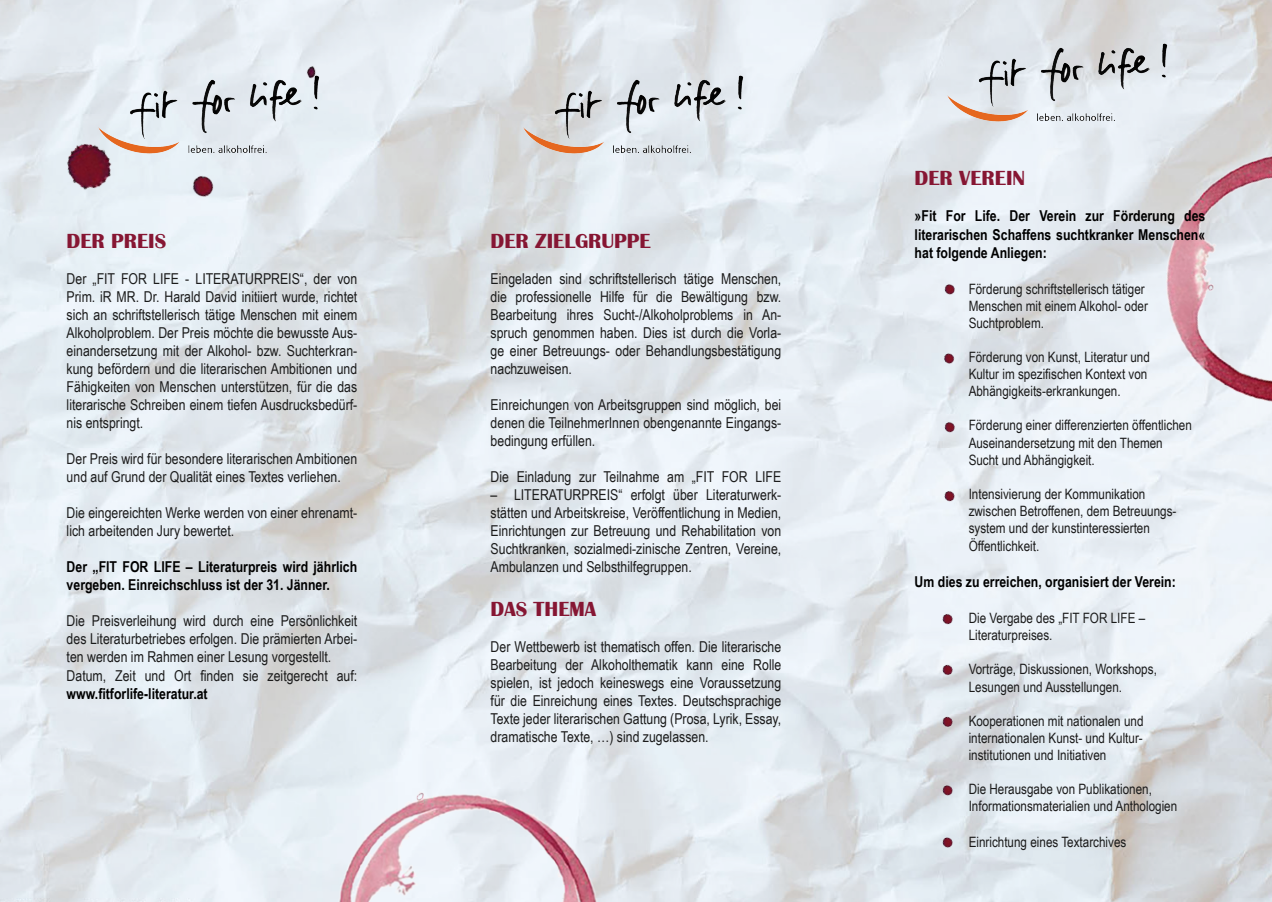
<style>
.page{position:relative;width:1272px;height:902px;background:#fff}
.page>*{position:absolute;margin:0;border:0;box-sizing:border-box;transform-origin:0 0}
.t1{font:700 21px "Britannic";color:#861633}
.t2{font:15px/18px "Arial Narrow";color:#1b1b1b;text-align:justify}
.t3{font:700 15px/18px "Arial Narrow";color:#000}
.t4{font:14.25px/17.1px "Arial Narrow";color:#1b1b1b}
.s1{font-weight:700;color:#000}
</style>
<div class="page">
<img style="left:1086px;top:52px;width:185px;height:398px">
<img style="left:0;top:1px;width:384px;height:293px">
<img style="left:297px;top:765px;width:331px;height:136px">
<img style="left:513px;top:54px;width:245px;height:122px">
<img style="left:89px;top:54px;width:245px;height:122px">
<img style="left:937px;top:22px;width:245px;height:122px">
<img style="left:935px;top:276px;width:25px;height:26px">
<img style="left:934px;top:345px;width:25px;height:26px">
<img style="left:935px;top:414px;width:25px;height:26px">
<img style="left:935px;top:483px;width:25px;height:26px">
<img style="left:933px;top:606px;width:25px;height:26px">
<img style="left:933px;top:657px;width:25px;height:25px">
<img style="left:933px;top:709px;width:25px;height:25px">
<img style="left:933px;top:777px;width:25px;height:26px">
<img style="left:933px;top:829px;width:25px;height:26px">
<p class="t1" style="left:67px;top:229px;width:101px">DER PREIS</p>
<p class="t2" style="left:67px;top:269px;width:292px">Der „FIT FOR LIFE - LITERATURPREIS“, der von Prim. iR MR. Dr. Harald David initiiert wurde, richtet sich an schriftstellerisch tätige Menschen mit einem Alkoholproblem. Der Preis möchte die bewusste Aus&shy;einandersetzung mit der Alkohol- bzw. Suchterkran&shy;kung befördern und die literarischen Ambitionen und Fähigkeiten von Menschen unterstützen, für die das literarische Schreiben einem tiefen Ausdrucksbedürf&shy;nis entspringt.</p>
<p class="t2" style="left:67px;top:449px;width:292px">Der Preis wird für besondere literarischen Ambitionen und auf Grund der Qualität eines Textes verliehen.</p>
<p class="t2" style="left:67px;top:503px;width:292px">Die eingereichten Werke werden von einer ehrenamt&shy;lich arbeitenden Jury bewertet.</p>
<p class="t3" style="left:67px;top:557px;width:292px">Der „FIT FOR LIFE – Literaturpreis wird jährlich vergeben. Einreichschluss ist der 31. Jänner.</p>
<p class="t2" style="left:67px;top:611px;width:292px">Die Preisverleihung wird durch eine Persönlichkeit des Literaturbetriebes erfolgen. Die prämierten Arbei&shy;ten werden im Rahmen einer Lesung vorgestellt.</p>
<p class="t2" style="left:67px;top:665px;width:292px">Datum, Zeit und Ort finden sie zeitgerecht auf: <span class="s1">www.fitforlife-literatur.at</span></p>
<p class="t1" style="left:490px;top:229px;width:161px">DER ZIELGRUPPE</p>
<p class="t2" style="left:490px;top:269px;width:292px">Eingeladen sind schriftstellerisch tätige Menschen, die professionelle Hilfe für die Bewältigung bzw.<br>Bearbeitung ihres Sucht-/Alkoholproblems in An&shy;spruch genommen haben. Dies ist durch die Vorla&shy;ge einer Betreuungs- oder Behandlungsbestätigung nachzuweisen.</p>
<p class="t2" style="left:490px;top:395px;width:292px">Einreichungen von Arbeitsgruppen sind möglich, bei denen die TeilnehmerInnen obengenannte Eingangs&shy;bedingung erfüllen.</p>
<p class="t2" style="left:490px;top:467px;width:292px">Die Einladung zur Teilnahme am „FIT FOR LIFE</p>
<p class="t2" style="left:490px;top:485px;width:292px">– LITERATURPREIS“ erfolgt über Literaturwerk&shy;stätten und Arbeitskreise, Veröffentlichung in Medien, Einrichtungen zur Betreuung und Rehabilitation von Suchtkranken, sozialmedi-zinische Zentren, Vereine, Ambulanzen und Selbsthilfegruppen.</p>
<p class="t1" style="left:490px;top:596px;width:107px">DAS THEMA</p>
<p class="t2" style="left:490px;top:636px;width:292px">Der Wettbewerb ist thematisch offen. Die literarische Bearbeitung der Alkoholthematik kann eine Rolle spielen, ist jedoch keineswegs eine Voraussetzung für die Einreichung eines Textes. Deutschsprachige Texte jeder literarischen Gattung (Prosa, Lyrik, Essay, dramatische Texte, …) sind zugelassen.</p>
<p class="t1" style="left:914px;top:167px;width:112px">DER VEREIN</p>
<p class="t3" style="left:914px;top:206px;width:292px;text-align:justify">»Fit For Life. Der Verein zur Förderung des literarischen Schaffens suchtkranker Menschen« hat folgende Anliegen:</p>
<p class="t4" style="left:968px;top:279px;width:181px">Förderung schriftstellerisch tätiger<br>Menschen mit einem Alkohol- oder<br>Suchtproblem.</p>
<p class="t4" style="left:968px;top:348px;width:183px">Förderung von Kunst, Literatur und<br>Kultur im spezifischen Kontext von<br>Abhängigkeits-erkrankungen.</p>
<p class="t4" style="left:968px;top:416px;width:225px">Förderung einer differenzierten öffentlichen<br>Auseinandersetzung mit den Themen<br>Sucht und Abhängigkeit.</p>
<p class="t4" style="left:968px;top:484px;width:209px">Intensivierung der Kommunikation zwischen Betroffenen, dem Betreuungs&shy;system und der kunstinteressierten<br>Öffentlichkeit.</p>
<p class="t3" style="left:914px;top:572px;width:263px">Um dies zu erreichen, organisiert der Verein:</p>
<p class="t4" style="left:968px;top:609px;width:178px">Die Vergabe des „FIT FOR LIFE –<br>Literaturpreises.</p>
<p class="t4" style="left:968px;top:660px;width:190px">Vorträge, Diskussionen, Workshops,<br>Lesungen und Ausstellungen.</p>
<p class="t4" style="left:968px;top:711px;width:176px;text-align:justify">Kooperationen mit nationalen und internationalen Kunst- und Kultur&shy;institutionen und Initiativen</p>
<p class="t4" style="left:968px;top:780px;width:210px">Die Herausgabe von Publikationen,<br>Informationsmaterialien und Anthologien</p>
<p class="t4" style="left:968px;top:832px;width:159px">Einrichtung eines Textarchives</p>
</div>
